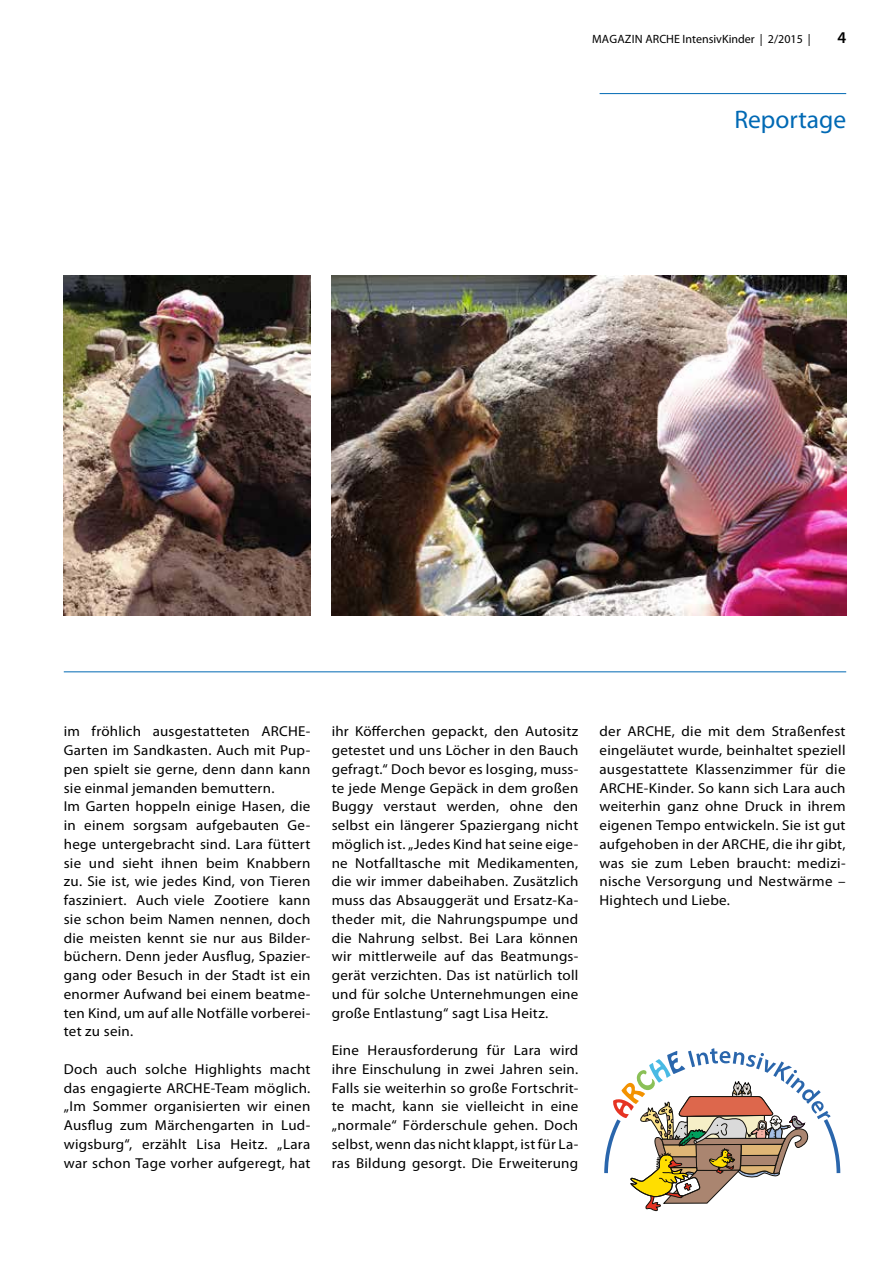
<style>
.page{position:relative;width:893px;height:1263px;background:#fff}
.page>*{position:absolute;margin:0;border:0;box-sizing:border-box;transform-origin:0 0}
.t1{font:25.5px "Myriad Pro";color:#0069b4}
.t2{font:600 16.5px "Myriad Pro";color:#000}
.t3{font:14.4px/18.8px "Myriad Pro";letter-spacing:.02em;color:#000;text-align:justify;scale:1.04 1}
.t4{font:12px "Myriad Pro";color:#000}
</style>
<div class="page">
<svg style="left:604px;top:1048px;width:237px;height:163px"></svg>
<img style="left:64px;top:275px;width:246px;height:340px">
<img style="left:332px;top:275px;width:514px;height:340px">
<hr style="left:64px;top:671px;width:782px;height:1px;background:#0069b4">
<hr style="left:600px;top:93px;width:246px;height:1px;background:#0069b4">
<p class="t4" style="left:592px;top:31px;width:220px">MAGAZIN ARCHE IntensivKinder | 2/2015 |</p>
<p class="t2" style="left:837px;top:26px;width:10px">4</p>
<h1 class="t1" style="left:734px;top:104px;width:113px">Reportage</h1>
<p class="t3" style="left:64px;top:722px;width:239px;text-align:left">im fröhlich ausgestatteten ARCHE-Garten im Sandkasten. Auch mit Pup&shy;pen spielt sie gerne, denn dann kann sie einmal jemanden bemuttern.<br>Im Garten hoppeln einige Hasen, die in einem sorgsam aufgebauten Ge&shy;hege untergebracht sind. Lara füttert sie und sieht ihnen beim Knabbern zu. Sie ist, wie jedes Kind, von Tieren fasziniert. Auch viele Zootiere kann sie schon beim Namen nennen, doch die meisten kennt sie nur aus Bilder&shy;büchern. Denn jeder Ausflug, Spazier&shy;gang oder Besuch in der Stadt ist ein enormer Aufwand bei einem beatme&shy;ten Kind, um auf alle Notfälle vorberei&shy;tet zu sein.</p>
<p class="t3" style="left:64px;top:1059px;width:239px">Doch auch solche Highlights macht das engagierte ARCHE-Team möglich. „Im Sommer organisierten wir einen Ausflug zum Märchengarten in Lud&shy;wigsburg“, erzählt Lisa Heitz. „Lara war schon Tage vorher aufgeregt, hat</p>
<p class="t3" style="left:332px;top:722px;width:239px">ihr Köfferchen gepackt, den Autositz getestet und uns Löcher in den Bauch gefragt.“ Doch bevor es losging, muss&shy;te jede Menge Gepäck in dem großen Buggy verstaut werden, ohne den selbst ein längerer Spaziergang nicht möglich ist. „Jedes Kind hat seine eige&shy;ne Notfalltasche mit Medikamenten, die wir immer dabeihaben. Zusätzlich muss das Absauggerät und Ersatz-Ka&shy;theder mit, die Nahrungspumpe und die Nahrung selbst. Bei Lara können wir mittlerweile auf das Beatmungs&shy;gerät verzichten. Das ist natürlich toll und für solche Unternehmungen eine große Entlastung“ sagt Lisa Heitz.</p>
<p class="t3" style="left:332px;top:1041px;width:239px">Eine Herausforderung für Lara wird ihre Einschulung in zwei Jahren sein.<br>Falls sie weiterhin so große Fortschrit&shy;te macht, kann sie vielleicht in eine „normale“ Förderschule gehen. Doch selbst, wenn das nicht klappt, ist für La&shy;ras Bildung gesorgt. Die Erweiterung</p>
<p class="t3" style="left:600px;top:722px;width:238px">der ARCHE, die mit dem Straßenfest eingeläutet wurde, beinhaltet speziell ausgestattete Klassenzimmer für die ARCHE-Kinder. So kann sich Lara auch weiterhin ganz ohne Druck in ihrem eigenen Tempo entwickeln. Sie ist gut aufgehoben in der ARCHE, die ihr gibt, was sie zum Leben braucht: medizi&shy;nische Versorgung und Nestwärme – Hightech und Liebe.</p>
</div>
